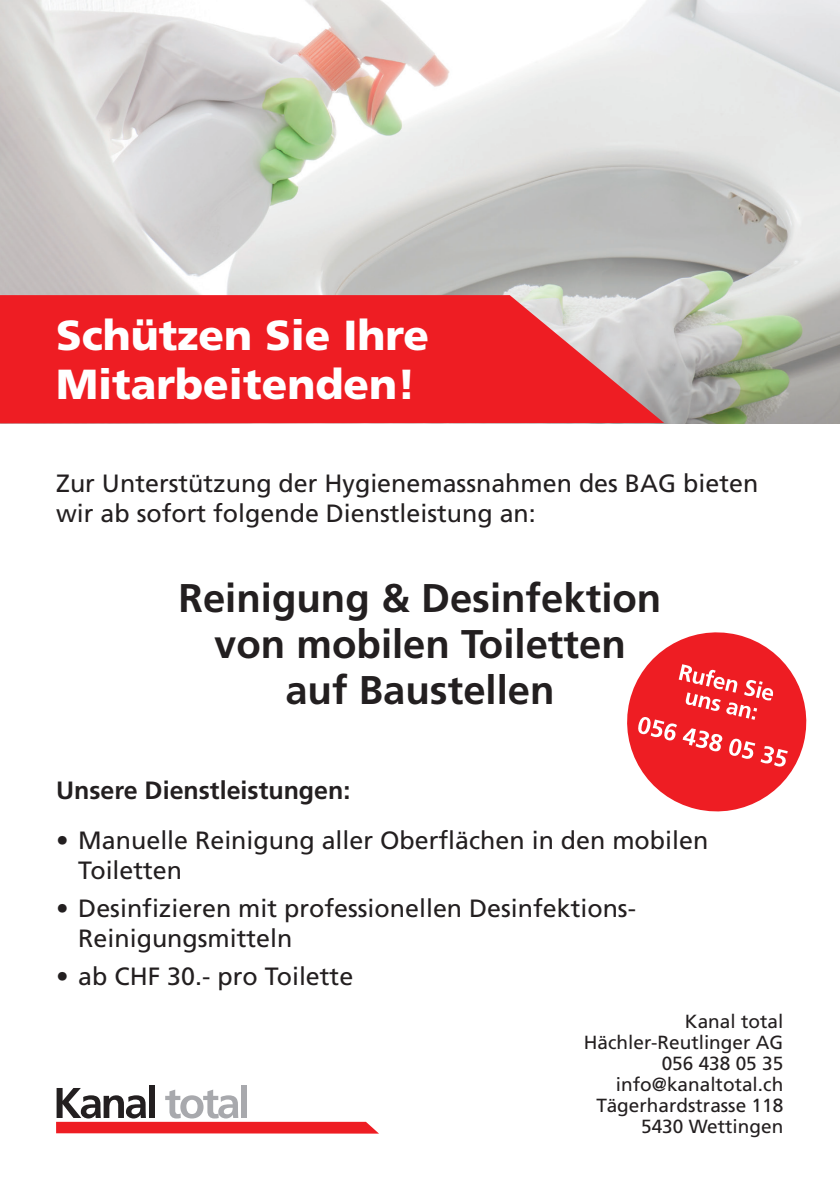
<style>
.page{position:relative;width:840px;height:1191px;background:#fff}
.page>*{position:absolute;margin:0;border:0;box-sizing:border-box;transform-origin:0 0}
.t1{font:900 42px/48px "Frutiger";color:#fff}
.t2{font:700 40px/46px "Frutiger";color:#231f20;text-align:center}
.t3{font:25px/30px "Frutiger LT Std";color:#231f20}
.t4{font:700 25px "Frutiger LT Std";color:#231f20}
.t5{font:19px/21px "Frutiger LT Std";color:#231f20;text-align:right}
</style>
<div class="page">
<img style="left:0;top:0;width:839px;height:423px">
<svg style="left:0;top:295px;width:663px;height:128px;background:#ea3136"></svg>
<div style="left:149px;top:1085px;width:5px;height:33px;background:#231f20"></div>
<svg style="left:56px;top:1088px;width:323px;height:45px"></svg>
<div style="left:241px;top:1085px;width:6px;height:33px;background:#a8a9ad"></div>
<svg style="left:627px;top:632px;width:180px;height:180px"></svg>
<h1 class="t1" style="left:56px;top:311px;width:374px">Schützen Sie Ihre<br>Mitarbeitenden!</h1>
<p class="t3" style="left:56px;top:469px;width:703px">Zur Unterstützung der Hygienemassnahmen des BAG bieten wir ab sofort folgende Dienstleistung an:</p>
<h2 class="t2" style="left:178px;top:574px;width:484px">Reinigung &amp; Desinfektion von mobilen Toiletten auf Baustellen</h2>
<p class="t4" style="left:56px;top:775px;width:296px">Unsere Dienstleistungen:</p>
<p class="t3" style="left:78px;top:825px;width:631px;text-indent:-22px">• Manuelle Reinigung aller Oberflächen in den mobilen<br>Toiletten</p>
<p class="t3" style="left:78px;top:893px;width:559px;text-indent:-22px">• Desinfizieren mit professionellen Desinfektions-<br>Reinigungsmitteln</p>
<p class="t3" style="left:56px;top:961px;width:298px">• ab CHF 30.- pro Toilette</p>
<p class="t5" style="left:583px;top:1011px;width:201px">Kanal total<br>Hächler-Reutlinger AG<br>056 438 05 35 info@kanaltotal.ch<br>Tägerhardstrasse 118<br>5430 Wettingen</p>
</div>
